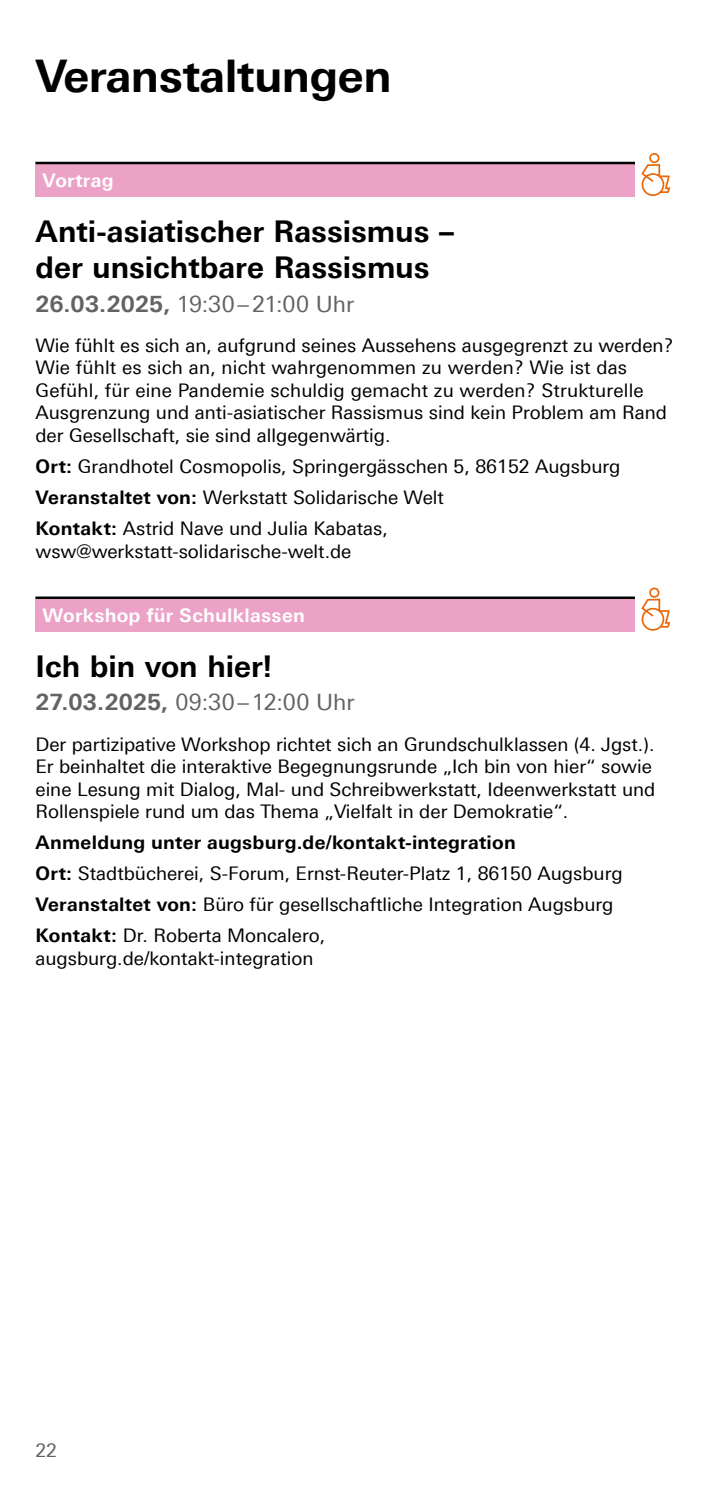
<style>
.page{position:relative;width:709px;height:1489px;background:#fff}
.page>*{position:absolute;margin:0;border:0;box-sizing:border-box;transform-origin:0 0}
.t1{font:700 45px "Univers For Augsburg";letter-spacing:-.01em;color:#000}
.t2{font:700 30px/36px "Univers For Augsburg";color:#000}
.t3{font:22.5px "Univers For Augsburg";color:#646363}
.t4{font:18.75px/22.5px "Univers For Augsburg";color:#000}
.t5{font:700 18.75px "Univers For Augsburg";letter-spacing:.015em;color:#fff}
.t6{font:18.75px "Univers For Augsburg";color:#646363}
.s1{font-weight:700}
</style>
<div class="page">
<div style="left:35px;top:164px;width:638px;height:33px;background:#eca1c7"></div>
<hr style="left:35px;top:162px;width:638px;height:2px;background:#000">
<div style="left:35px;top:599px;width:638px;height:33px;background:#eca1c7"></div>
<hr style="left:35px;top:596px;width:638px;height:3px;background:#000">
<div style="left:635px;top:151px;width:39px;height:47px;background:#fff"></div>
<svg style="left:641px;top:153px;width:29px;height:43px"></svg>
<div style="left:635px;top:585px;width:39px;height:47px;background:#fff"></div>
<svg style="left:641px;top:587px;width:29px;height:43px"></svg>
<h1 class="t1" style="left:35px;top:49px;width:358px">Veranstaltungen</h1>
<p class="t5" style="left:43px;top:169px;width:73px">Vortrag</p>
<h2 class="t2" style="left:35px;top:213px;width:420px">Anti-asiatischer Rassismus – der unsichtbare Rassismus</h2>
<p class="t3" style="left:35px;top:291px;width:320px"><span class="s1">26.03.2025,</span> 19:30–21:00 Uhr</p>
<p class="t4" style="left:35px;top:334px;width:639px">Wie fühlt es sich an, aufgrund seines Aussehens ausgegrenzt zu werden?<br>Wie fühlt es sich an, nicht wahrgenommen zu werden? Wie ist das Gefühl, für eine Pandemie schuldig gemacht zu werden? Strukturelle Ausgrenzung und anti-asiatischer Rassismus sind kein Problem am Rand der Gesellschaft, sie sind allgegenwärtig.</p>
<p class="t4" style="left:35px;top:451px;width:586px;line-height:31px"><span class="s1">Ort:</span> Grandhotel Cosmopolis, Springergässchen 5, 86152 Augsburg<br><span class="s1">Veranstaltet von:</span> Werkstatt Solidarische Welt<br><span class="s1">Kontakt:</span> Astrid Nave und Julia Kabatas,</p>
<p class="t4" style="left:35px;top:539px;width:317px">wsw@werkstatt-solidarische-welt.de</p>
<p class="t5" style="left:43px;top:604px;width:264px">Workshop für Schulklassen</p>
<h2 class="t2" style="left:35px;top:648px;width:238px">Ich bin von hier!</h2>
<p class="t3" style="left:35px;top:689px;width:321px"><span class="s1">27.03.2025,</span> 09:30–12:00 Uhr</p>
<p class="t4" style="left:35px;top:732px;width:621px">Der partizipative Workshop richtet sich an Grundschulklassen (4. Jgst.).<br>Er beinhaltet die interaktive Begegnungsrunde „Ich bin von hier“ sowie eine Lesung mit Dialog, Mal- und Schreibwerkstatt, Ideenwerkstatt und Rollenspiele rund um das Thema „Vielfalt in der Demokratie“.</p>
<p class="t4" style="left:35px;top:827px;width:589px;line-height:31px"><span class="s1">Anmeldung unter augsburg.de/kontakt-integration<br>Ort:</span> Stadtbücherei, S-Forum, Ernst-Reuter-Platz 1, 86150 Augsburg <span class="s1">Veranstaltet von:</span> Büro für gesellschaftliche Integration Augsburg <span class="s1">Kontakt:</span> Dr. Roberta Moncalero,</p>
<p class="t4" style="left:35px;top:946px;width:279px">augsburg.de/kontakt-integration</p>
<p class="t6" style="left:35px;top:1439px;width:23px">22</p>
</div>
